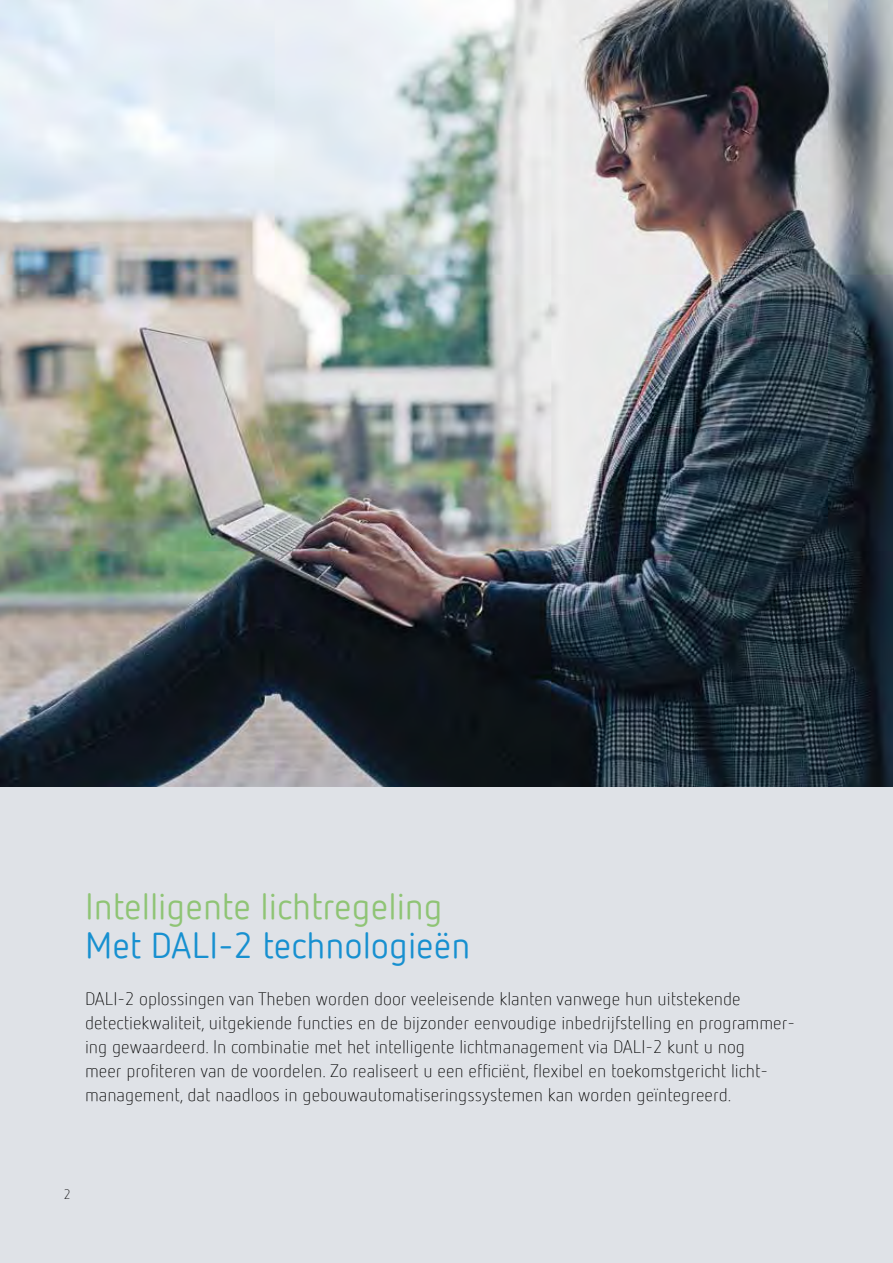
<style>
.page{position:relative;width:893px;height:1263px;background:#fff}
.page>*{position:absolute;margin:0;border:0;box-sizing:border-box;transform-origin:0 0}
.t1{font:36px "Netto Offc Pro";color:#8fc475}
.t2{font:36px "Netto Offc Pro";color:#1790d0}
.t3{font:300 18px/24px "Netto Offc Pro";color:#000}
.t4{font:300 13.5px "Netto Offc Pro";color:#000}
</style>
<div class="page">
<img style="left:0;top:0;width:893px;height:788px">
<div style="left:0;top:788px;width:893px;height:475px;background:#dfe2e7"></div>
<h1 class="t1" style="left:85px;top:883px;width:359px">Intelligente lichtregeling</h1>
<h1 class="t2" style="left:85px;top:922px;width:387px">Met DALI-2 technologieën</h1>
<p class="t3" style="left:85px;top:986px;width:711px">DALI-2 oplossingen van Theben worden door veeleisende klanten vanwege hun uitstekende detectiekwaliteit, uitgekiende functies en de bijzonder eenvoudige inbedrijfstelling en programmer&shy;ing gewaardeerd. In combinatie met het intelligente lichtmanagement via DALI-2 kunt u nog<br>meer profiteren van de voordelen. Zo realiseert u een efficiënt, flexibel en toekomstgericht licht&shy;management, dat naadloos in gebouwautomatiseringssystemen kan worden geïntegreerd.</p>
<p class="t4" style="left:64px;top:1186px;width:8px">2</p>
</div>
